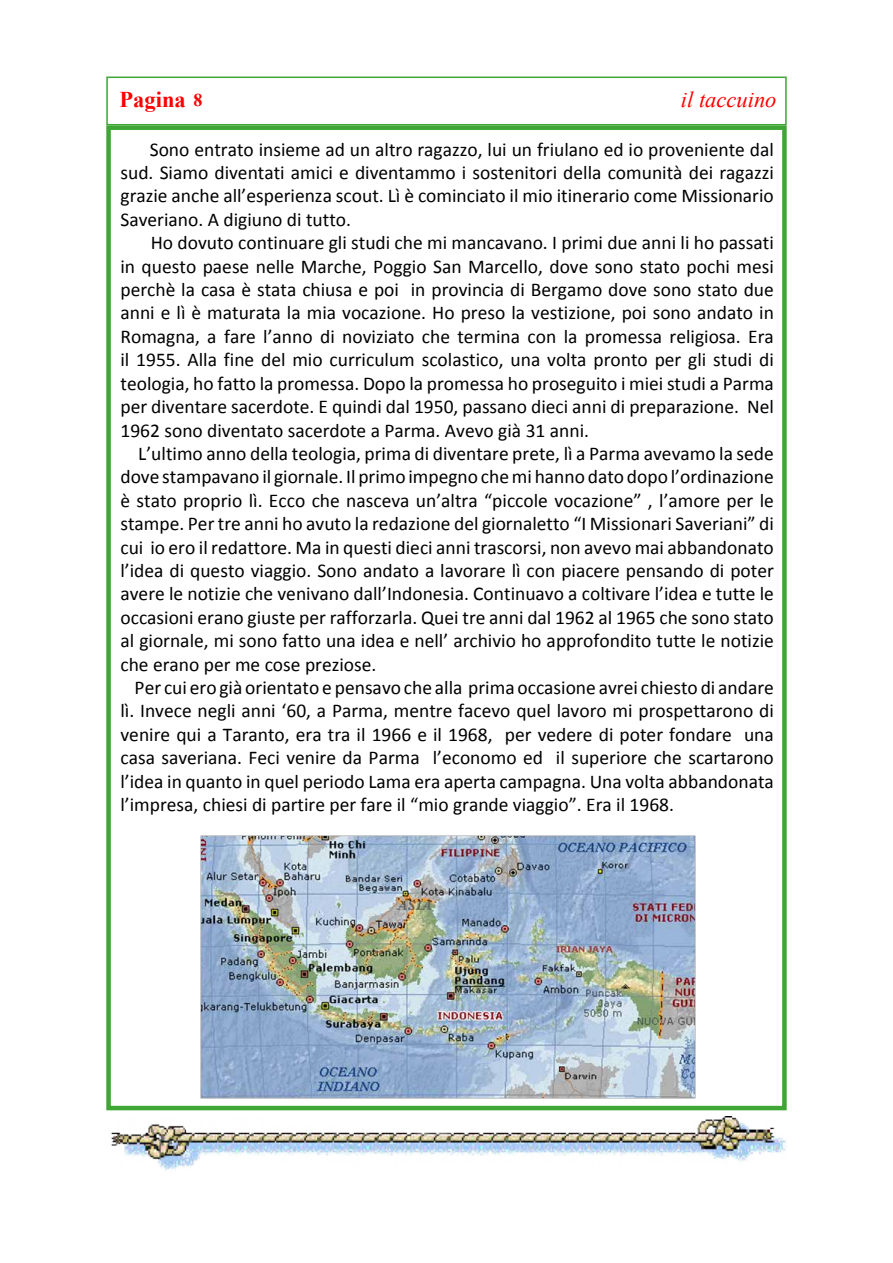
<style>
.page{position:relative;width:893px;height:1263px;background:#fff}
.page>*{position:absolute;margin:0;border:0;box-sizing:border-box;transform-origin:0 0}
.t1{font:italic 22.5px "Times New Roman";color:#f00}
.t2{font:700 22.5px "Times New Roman";color:#f00}
.t3{font:19.5px/23.4px "Calibri";color:#000;text-align:justify}
.s1{font-size:18px}
</style>
<div class="page">
<div style="left:106px;top:77px;width:681px;height:48px;border:2px solid #3fa535"></div>
<img style="left:111px;top:1116px;width:676px;height:55px">
<div style="left:106px;top:125px;width:681px;height:985px;border:4px solid #3fa535"></div>
<img style="left:200px;top:835px;width:495px;height:263px">
<p class="t2" style="left:120px;top:84px;width:84px">Pagina <span class="s1">8</span></p>
<p class="t1" style="left:681px;top:84px;width:97px">il taccuino</p>
<p class="t3" style="left:120px;top:138px;width:655px;text-indent:29px">Sono entrato insieme ad un altro ragazzo, lui un friulano ed io proveniente dal sud. Siamo diventati amici e diventammo i sostenitori della comunità dei ragazzi grazie anche all’esperienza scout. Lì è cominciato il mio itinerario come Missionario Saveriano. A digiuno di tutto.</p>
<p class="t3" style="left:120px;top:231px;width:655px;text-indent:30px">Ho dovuto continuare gli studi che mi mancavano. I primi due anni li ho passati in questo paese nelle Marche, Poggio San Marcello, dove sono stato pochi mesi perchè la casa è stata chiusa e poi in provincia di Bergamo dove sono stato due anni e lì è maturata la mia vocazione. Ho preso la vestizione, poi sono andato in Romagna, a fare l’anno di noviziato che termina con la promessa religiosa. Era il 1955. Alla fine del mio curriculum scolastico, una volta pronto per gli studi di teologia, ho fatto la promessa. Dopo la promessa ho proseguito i miei studi a Parma per diventare sacerdote. E quindi dal 1950, passano dieci anni di preparazione. Nel 1962 sono diventato sacerdote a Parma. Avevo già 31 anni.</p>
<p class="t3" style="left:120px;top:442px;width:655px;text-indent:18px">L’ultimo anno della teologia, prima di diventare prete, lì a Parma avevamo la sede dove stampavano il giornale. Il primo impegno che mi hanno dato dopo l’ordinazione è stato proprio lì. Ecco che nasceva un’altra “piccole vocazione” , l’amore per le stampe. Per tre anni ho avuto la redazione del giornaletto “I Missionari Saveriani” di cui io ero il redattore. Ma in questi dieci anni trascorsi, non avevo mai abbandonato l’idea di questo viaggio. Sono andato a lavorare lì con piacere pensando di poter avere le notizie che venivano dall’Indonesia. Continuavo a coltivare l’idea e tutte le occasioni erano giuste per rafforzarla. Quei tre anni dal 1962 al 1965 che sono stato al giornale, mi sono fatto una idea e nell’ archivio ho approfondito tutte le notizie che erano per me cose preziose.</p>
<p class="t3" style="left:120px;top:676px;width:655px;text-indent:14px">Per cui ero già orientato e pensavo che alla prima occasione avrei chiesto di andare lì. Invece negli anni ‘60, a Parma, mentre facevo quel lavoro mi prospettarono di venire qui a Taranto, era tra il 1966 e il 1968, per vedere di poter fondare una casa saveriana. Feci venire da Parma l’economo ed il superiore che scartarono l’idea in quanto in quel periodo Lama era aperta campagna. Una volta abbandonata l’impresa, chiesi di partire per fare il “mio grande viaggio”. Era il 1968.</p>
</div>
